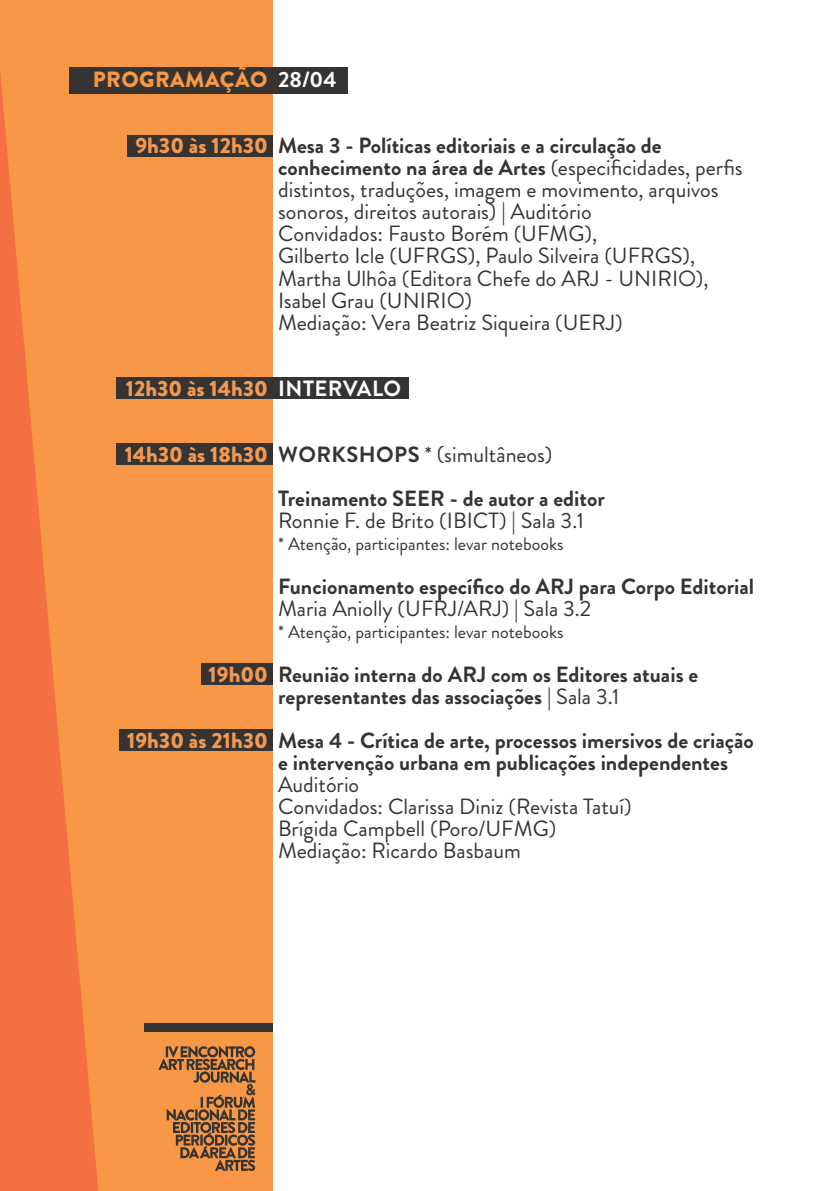
<style>
.page{position:relative;width:840px;height:1191px;background:#fff}
.page>*{position:absolute;margin:0;border:0;box-sizing:border-box;transform-origin:0 0}
.t1{font:22px/22px "Brandon Grotesque";color:#353432}
.t2{font:700 22px/22px "Brandon Grotesque";color:#353432}
.t3{font:900 22px "Brandon Grotesque";color:#f49851}
.t4{font:700 22px "Brandon Grotesque";letter-spacing:.02em;color:#fff}
.t5{font:900 22px "Brandon Grotesque";letter-spacing:.02em;color:#f89846}
.t6{font:18px "Brandon Grotesque";color:#353432}
.s1{font-weight:700}
.s2{font-weight:400}
</style>
<div class="page">
<div style="left:0;top:0;width:272px;height:1191px;background:#f89846"></div>
<div style="left:201px;top:663px;width:71px;height:21px;background:#353432"></div>
<div style="left:116px;top:377px;width:292px;height:21px;background:#353432"></div>
<div style="left:127px;top:135px;width:145px;height:22px;background:#353432"></div>
<div style="left:69px;top:67px;width:278px;height:27px;background:#353432"></div>
<div style="left:119px;top:729px;width:153px;height:21px;background:#353432"></div>
<div style="left:116px;top:443px;width:156px;height:21px;background:#353432"></div>
<svg style="left:0;top:71px;width:98px;height:1120px;fill:#f37043"></svg>
<svg style="left:158px;top:1046px;width:97px;height:125px"></svg>
<div style="left:144px;top:1023px;width:128px;height:9px;background:#353432"></div>
<p class="t5" style="left:93px;top:64px;width:176px">PROGRAMAÇÃO</p>
<p class="t4" style="left:278px;top:64px;width:60px">28/04</p>
<p class="t3" style="left:135px;top:130px;width:134px">9h30 às 12h30</p>
<p class="t1" style="left:278px;top:135px;width:466px"><span class="s1">Mesa 3 - Políticas editoriais e a circulação de conhecimento na área de Artes</span> (especificidades, perfis distintos, traduções, imagem e movimento, arquivos sonoros, direitos autorais) | Auditório<br>Convidados: Fausto Borém (UFMG),<br>Gilberto Icle (UFRGS), Paulo Silveira (UFRGS), Martha Ulhôa (Editora Chefe do ARJ - UNIRIO), Isabel Grau (UNIRIO)<br>Mediação: Vera Beatriz Siqueira (UERJ)</p>
<p class="t3" style="left:126px;top:372px;width:143px">12h30 às 14h30</p>
<p class="t4" style="left:278px;top:372px;width:124px">INTERVALO</p>
<p class="t3" style="left:125px;top:438px;width:144px">14h30 às 18h30</p>
<p class="t3" style="left:208px;top:658px;width:61px">19h00</p>
<p class="t3" style="left:127px;top:724px;width:142px">19h30 às 21h30</p>
<p class="t2" style="left:278px;top:432px;width:328px;line-height:44px">WORKSHOPS <span class="s2">* (simultâneos)<br></span>Treinamento SEER - de autor a editor</p>
<p class="t1" style="left:278px;top:509px;width:307px">Ronnie F. de Brito (IBICT) | Sala 3.1</p>
<p class="t6" style="left:278px;top:531px;width:287px">* Atenção, participantes: levar notebooks</p>
<p class="t2" style="left:278px;top:575px;width:477px">Funcionamento específico do ARJ para Corpo Editorial</p>
<p class="t1" style="left:278px;top:597px;width:314px">Maria Aniolly (UFRJ/ARJ) | Sala 3.2</p>
<p class="t6" style="left:278px;top:619px;width:287px">* Atenção, participantes: levar notebooks</p>
<p class="t2" style="left:278px;top:663px;width:421px">Reunião interna do ARJ com os Editores atuais e representantes das associações <span class="s2">| Sala 3.1</span></p>
<p class="t2" style="left:278px;top:729px;width:477px">Mesa 4 - Crítica de arte, processos imersivos de criação e intervenção urbana em publicações independentes</p>
<p class="t1" style="left:278px;top:773px;width:355px">Auditório<br>Convidados: Clarissa Diniz (Revista Tatuí)<br>Brígida Campbell (Poro/UFMG)<br>Mediação: Ricardo Basbaum</p>
</div>
